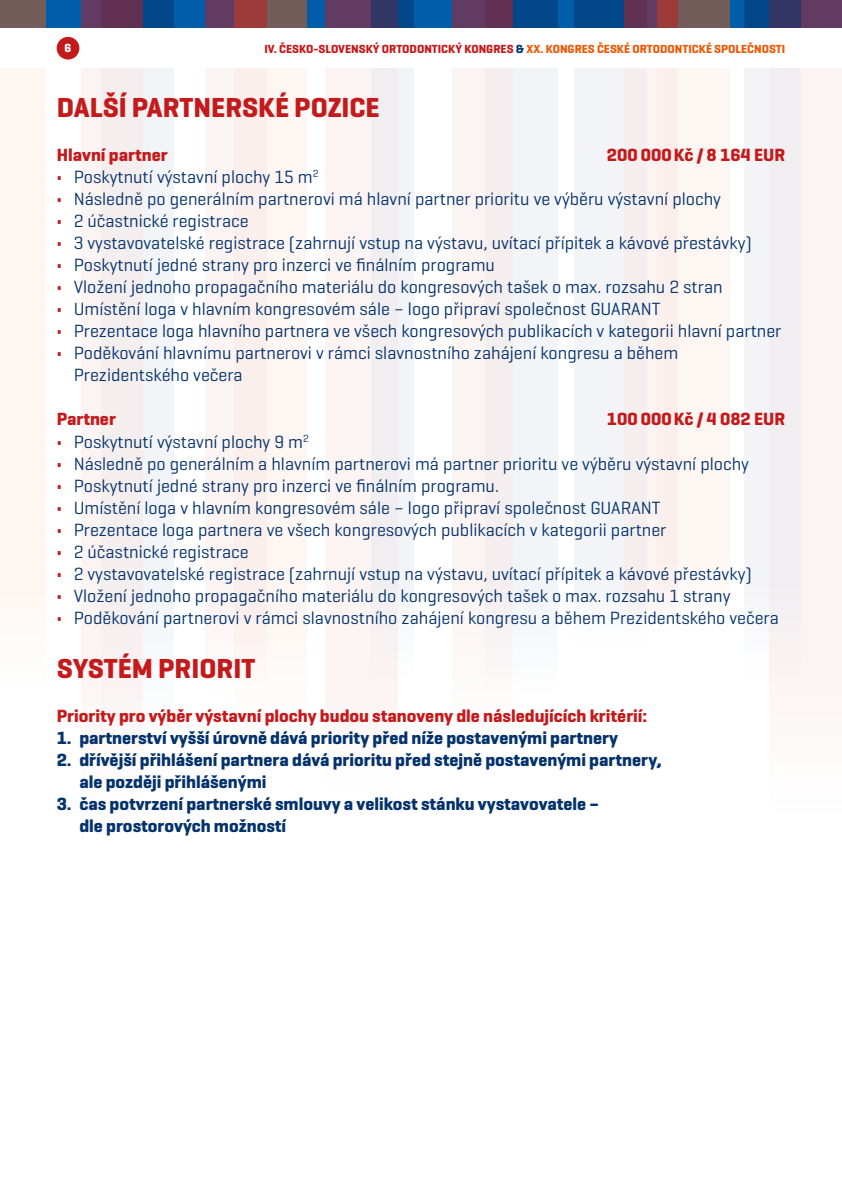
<style>
.page{position:relative;width:842px;height:1191px;background:#fff}
.page>*{position:absolute;margin:0;border:0;box-sizing:border-box;transform-origin:0 0}
.t1{font:700 28px "Geogrotesque";color:#c51a1b}
.t2{font:18px/22px "Geogrotesque";color:#03326c}
.t3{font:700 18px/22px "Geogrotesque";color:#03326c}
.t4{font:700 18px "Geogrotesque";color:#c51a1b}
.t5{font:700 12px "Geogrotesque";color:#ea5b0b}
.t6{font:700 12px "Geogrotesque";color:#fff}
.s1{color:#c51a1b}
.s2{color:#03326c}
.s3{font-weight:700;color:#c51a1b}
</style>
<div class="page">
<svg style="left:0;top:0;width:842px;height:28px;background:#125397"></svg>
<svg style="left:513px;top:0;width:45px;height:28px"></svg>
<svg style="left:677px;top:0;width:53px;height:28px"></svg>
<svg style="left:574px;top:0;width:50px;height:28px"></svg>
<svg style="left:452px;top:0;width:61px;height:28px;background:#62355a"></svg>
<svg style="left:325px;top:0;width:46px;height:28px"></svg>
<svg style="left:267px;top:0;width:40px;height:28px"></svg>
<svg style="left:744px;top:0;width:57px;height:28px;background:#1c3d75"></svg>
<svg style="left:205px;top:0;width:62px;height:28px;background:#803b4c"></svg>
<svg style="left:82px;top:0;width:61px;height:28px;background:#623356"></svg>
<svg style="left:0;top:0;width:46px;height:28px"></svg>
<svg style="left:624px;top:0;width:53px;height:28px"></svg>
<svg style="left:371px;top:0;width:43px;height:28px"></svg>
<div style="left:0;top:28px;width:842px;height:1163px;background:linear-gradient(to right,#fdfafa,#fbf9f9)"></div>
<hr style="left:841px;top:28px;width:1px;height:1163px;background:#fff">
<div style="left:57px;top:37px;width:22px;height:23px;background:#c51a1b;border-radius:50%"></div>
<p class="t6" style="left:65px;top:41px;width:8px">6</p>
<p class="t5" style="left:265px;top:41px;width:522px"><span class="s1">IV. ČESKO-SLOVENSKÝ ORTODONTICKÝ KONGRES</span> <span class="s2">&amp;</span> XX. KONGRES ČESKÉ ORTODONTICKÉ SPOLEČNOSTI</p>
<h1 class="t1" style="left:57px;top:90px;width:325px">DALŠÍ PARTNERSKÉ POZICE</h1>
<p class="t4" style="left:57px;top:144px;width:112px">Hlavní partner</p>
<p class="t4" style="left:607px;top:144px;width:180px">200 000Kč / 8 164 EUR</p>
<p class="t2" style="left:57px;top:166px;width:263px"><span class="s3">•</span> Poskytnutí výstavní plochy 15 m<sup>2</sup></p>
<p class="t2" style="left:57px;top:188px;width:666px"><span class="s3">•</span> Následně po generálním partnerovi má hlavní partner prioritu ve výběru výstavní plochy</p>
<p class="t2" style="left:57px;top:210px;width:193px"><span class="s3">•</span> 2 účastnické registrace</p>
<p class="t2" style="left:57px;top:232px;width:697px"><span class="s3">•</span> 3 vystavovatelské registrace (zahrnují vstup na výstavu, uvítací přípitek a kávové přestávky)</p>
<p class="t2" style="left:57px;top:254px;width:440px"><span class="s3">•</span> Poskytnutí jedné strany pro inzerci ve finálním programu</p>
<p class="t2" style="left:57px;top:276px;width:667px"><span class="s3">•</span> Vložení jednoho propagačního materiálu do kongresových tašek o max. rozsahu 2 stran</p>
<p class="t2" style="left:57px;top:298px;width:605px"><span class="s3">•</span> Umístění loga v hlavním kongresovém sále – logo připraví společnost GUARANT</p>
<p class="t2" style="left:57px;top:320px;width:726px"><span class="s3">•</span> Prezentace loga hlavního partnera ve všech kongresových publikacích v kategorii hlavní partner</p>
<p class="t2" style="left:74px;top:342px;width:606px;text-indent:-17px"><span class="s3">•</span> Poděkování hlavnímu partnerovi v rámci slavnostního zahájení kongresu a během<br>Prezidentského večera</p>
<p class="t4" style="left:57px;top:408px;width:61px">Partner</p>
<p class="t4" style="left:607px;top:408px;width:180px">100 000Kč / 4 082 EUR</p>
<p class="t2" style="left:57px;top:430px;width:253px"><span class="s3">•</span> Poskytnutí výstavní plochy 9 m<sup>2</sup></p>
<p class="t2" style="left:57px;top:452px;width:694px"><span class="s3">•</span> Následně po generálním a hlavním partnerovi má partner prioritu ve výběru výstavní plochy</p>
<p class="t2" style="left:57px;top:474px;width:444px"><span class="s3">•</span> Poskytnutí jedné strany pro inzerci ve finálním programu.</p>
<p class="t2" style="left:57px;top:496px;width:605px"><span class="s3">•</span> Umístění loga v hlavním kongresovém sále – logo připraví společnost GUARANT</p>
<p class="t2" style="left:57px;top:518px;width:611px"><span class="s3">•</span> Prezentace loga partnera ve všech kongresových publikacích v kategorii partner</p>
<p class="t2" style="left:57px;top:540px;width:193px"><span class="s3">•</span> 2 účastnické registrace</p>
<p class="t2" style="left:57px;top:562px;width:697px"><span class="s3">•</span> 2 vystavovatelské registrace (zahrnují vstup na výstavu, uvítací přípitek a kávové přestávky)</p>
<p class="t2" style="left:57px;top:584px;width:675px"><span class="s3">•</span> Vložení jednoho propagačního materiálu do kongresových tašek o max. rozsahu 1 strany</p>
<p class="t2" style="left:57px;top:606px;width:724px"><span class="s3">•</span> Poděkování partnerovi v rámci slavnostního zahájení kongresu a během Prezidentského večera</p>
<h1 class="t1" style="left:57px;top:650px;width:200px">SYSTÉM PRIORIT</h1>
<p class="t4" style="left:57px;top:704px;width:592px">Priority pro výběr výstavní plochy budou stanoveny dle následujících kritérií:</p>
<p class="t3" style="left:57px;top:726px;width:563px">1. partnerství vyšší úrovně dává priority před níže postavenými partnery</p>
<p class="t3" style="left:79px;top:748px;width:584px;text-indent:-23px">2. dřívější přihlášení partnera dává prioritu před stejně postavenými partnery, ale později přihlášenými</p>
<p class="t3" style="left:79px;top:792px;width:521px;text-indent:-23px">3. čas potvrzení partnerské smlouvy a velikost stánku vystavovatele – dle prostorových možností</p>
</div>
